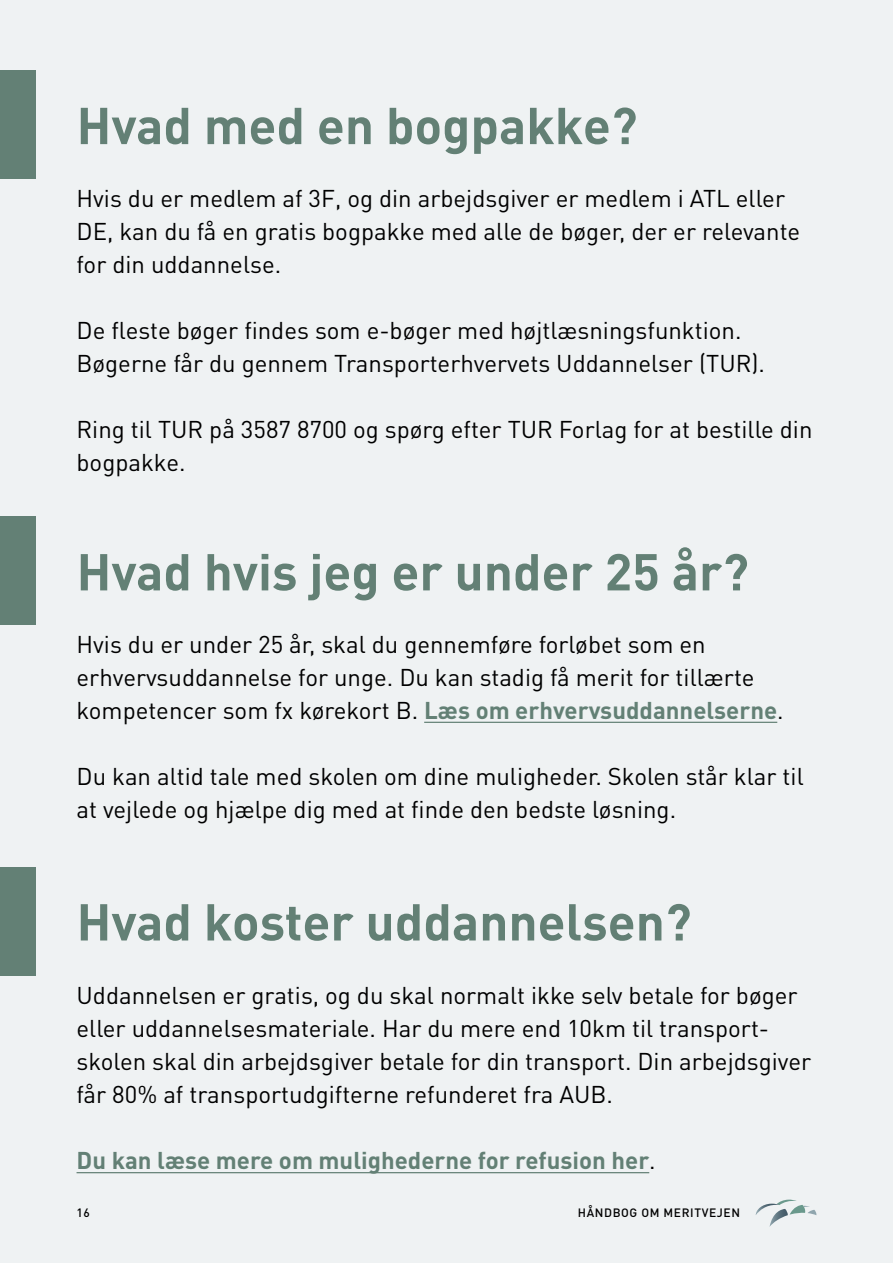
<style>
.page{position:relative;width:893px;height:1263px;background:#eff2f3}
.page>*{position:absolute;margin:0;border:0;box-sizing:border-box;transform-origin:0 0}
.t1{font:700 51px "DIN Pro";color:#638075}
.t2{font:24px/33px "DIN Pro";color:#000}
.t3{font:700 24px "DIN Pro";color:#638075}
.t4{font:500 12px "DIN Pro";letter-spacing:.05em;color:#000}
.s1{font-weight:700;color:#638075}
.s2{font-weight:400;color:#000}
</style>
<div class="page">
<hr style="left:77px;top:1172px;width:572px;height:1px;background:#638075">
<hr style="left:424px;top:722px;width:353px;height:1px;background:#638075">
<div style="left:0;top:70px;width:36px;height:109px;background:#638075"></div>
<div style="left:0;top:866px;width:36px;height:109px;background:#638075"></div>
<div style="left:0;top:516px;width:36px;height:109px;background:#638075"></div>
<svg style="left:756px;top:1199px;width:60px;height:28px"></svg>
<p class="t1" style="left:77px;top:91px;width:562px">Hvad med en bogpakke?</p>
<p class="t2" style="left:77px;top:181px;width:725px">Hvis du er medlem af 3F, og din arbejdsgiver er medlem i ATL eller<br>DE, kan du få en gratis bogpakke med alle de bøger, der er relevante for din uddannelse.</p>
<p class="t2" style="left:77px;top:313px;width:666px">De fleste bøger findes som e-bøger med højtlæsningsfunktion.</p>
<p class="t2" style="left:77px;top:346px;width:690px">Bøgerne får du gennem Transporterhvervets Uddannelser (TUR).</p>
<p class="t2" style="left:77px;top:412px;width:737px">Ring til TUR på 3587 8700 og spørg efter TUR Forlag for at bestille din bogpakke.</p>
<p class="t1" style="left:77px;top:537px;width:674px">Hvad hvis jeg er under 25 år?</p>
<p class="t2" style="left:77px;top:627px;width:631px">Hvis du er under 25 år, skal du gennemføre forløbet som en</p>
<p class="t2" style="left:77px;top:660px;width:709px">erhvervsuddannelse for unge. Du kan stadig få merit for tillærte kompetencer som fx kørekort B. <span class="s1">Læs om erhvervsuddannelserne</span>.</p>
<p class="t2" style="left:77px;top:759px;width:729px">Du kan altid tale med skolen om dine muligheder. Skolen står klar til at vejlede og hjælpe dig med at finde den bedste løsning.</p>
<p class="t1" style="left:77px;top:887px;width:616px">Hvad koster uddannelsen?</p>
<p class="t2" style="left:77px;top:978px;width:723px">Uddannelsen er gratis, og du skal normalt ikke selv betale for bøger eller uddannelsesmateriale. Har du mere end 10km til transport-</p>
<p class="t2" style="left:77px;top:1044px;width:736px">skolen skal din arbejdsgiver betale for din transport. Din arbejdsgiver får 80% af transportudgifterne refunderet fra AUB.</p>
<p class="t3" style="left:77px;top:1144px;width:581px">Du kan læse mere om mulighederne for refusion her<span class="s2">.</span></p>
<p class="t4" style="left:77px;top:1205px;width:15px">16</p>
<p class="t4" style="left:578px;top:1205px;width:164px">HÅNDBOG OM MERITVEJEN</p>
</div>
